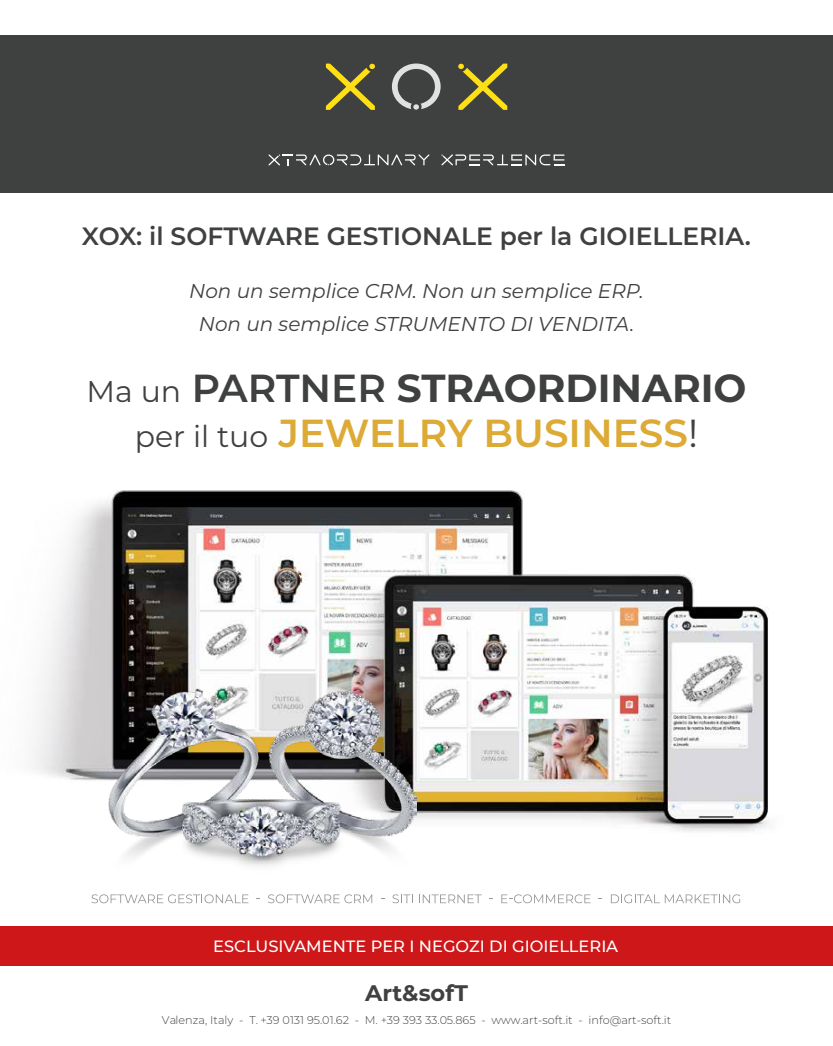
<style>
.page{position:relative;width:833px;height:1046px;background:#fff}
.page>*{position:absolute;margin:0;border:0;box-sizing:border-box;transform-origin:0 0}
.t1{font:600 39px/45px "Montserrat";color:#dcaa35;text-align:center}
.t2{font:600 25px "Montserrat";color:#3f4040}
.t3{font:700 22.5px "Montserrat";color:#3f4040}
.t4{font:italic 20px/32.5px "Montserrat";color:#3f4040;text-align:center}
.t5{font:500 16.25px "Montserrat";color:#fff}
.t6{font:300 11.25px "Montserrat";color:#3f4040}
.s1{font-weight:400;font-size:30px;color:#3f4040}
.s2{color:#3f4040}
.s3{font-weight:700;color:#3f4040}
.s4{font-weight:400;color:#3f4040}
</style>
<div class="page">
<div style="left:0;top:36px;width:833px;height:157px;background:#3f4040"></div>
<img style="left:32px;top:490px;width:737px;height:341px">
<svg style="left:441px;top:154px;width:123px;height:11px"></svg>
<svg style="left:268px;top:154px;width:161px;height:11px"></svg>
<svg style="left:326px;top:64px;width:49px;height:46px"></svg>
<svg style="left:392px;top:63px;width:49px;height:47px"></svg>
<svg style="left:458px;top:64px;width:49px;height:46px"></svg>
<img style="left:109px;top:688px;width:307px;height:179px">
<svg style="left:92px;top:894px;width:156px;height:9px"></svg>
<svg style="left:268px;top:894px;width:104px;height:9px"></svg>
<svg style="left:392px;top:894px;width:21px;height:9px"></svg>
<svg style="left:419px;top:894px;width:63px;height:9px"></svg>
<svg style="left:501px;top:894px;width:89px;height:9px"></svg>
<svg style="left:611px;top:894px;width:129px;height:9px"></svg>
<div style="left:0;top:926px;width:833px;height:39px;background:#cd1719"></div>
<h2 class="t2" style="left:82px;top:218px;width:670px">XOX: il SOFTWARE GESTIONALE per la GIOIELLERIA.</h2>
<h3 class="t4" style="left:189px;top:274px;width:456px">Non un semplice CRM. Non un semplice ERP.<br>Non un semplice STRUMENTO DI VENDITA.</h3>
<h1 class="t1" style="left:86px;top:363px;width:661px"><span class="s1">Ma un</span> <span class="s2">PARTNER</span> <span class="s3">STRAORDINARIO </span><span class="s1">per il tuo</span> JEWELRY BUSINESS<span class="s4">!</span></h1>
<h3 class="t5" style="left:213px;top:934px;width:406px">ESCLUSIVAMENTE PER I NEGOZI DI GIOIELLERIA</h3>
<h3 class="t3" style="left:365px;top:976px;width:104px">Art&amp;sofT</h3>
<p class="t6" style="left:162px;top:1012px;width:511px">Valenza, Italy - T. +39 0131 95.01.62 - M. +39 393 33.05.865 - www.art-soft.it - info@art-soft.it</p>
</div>
